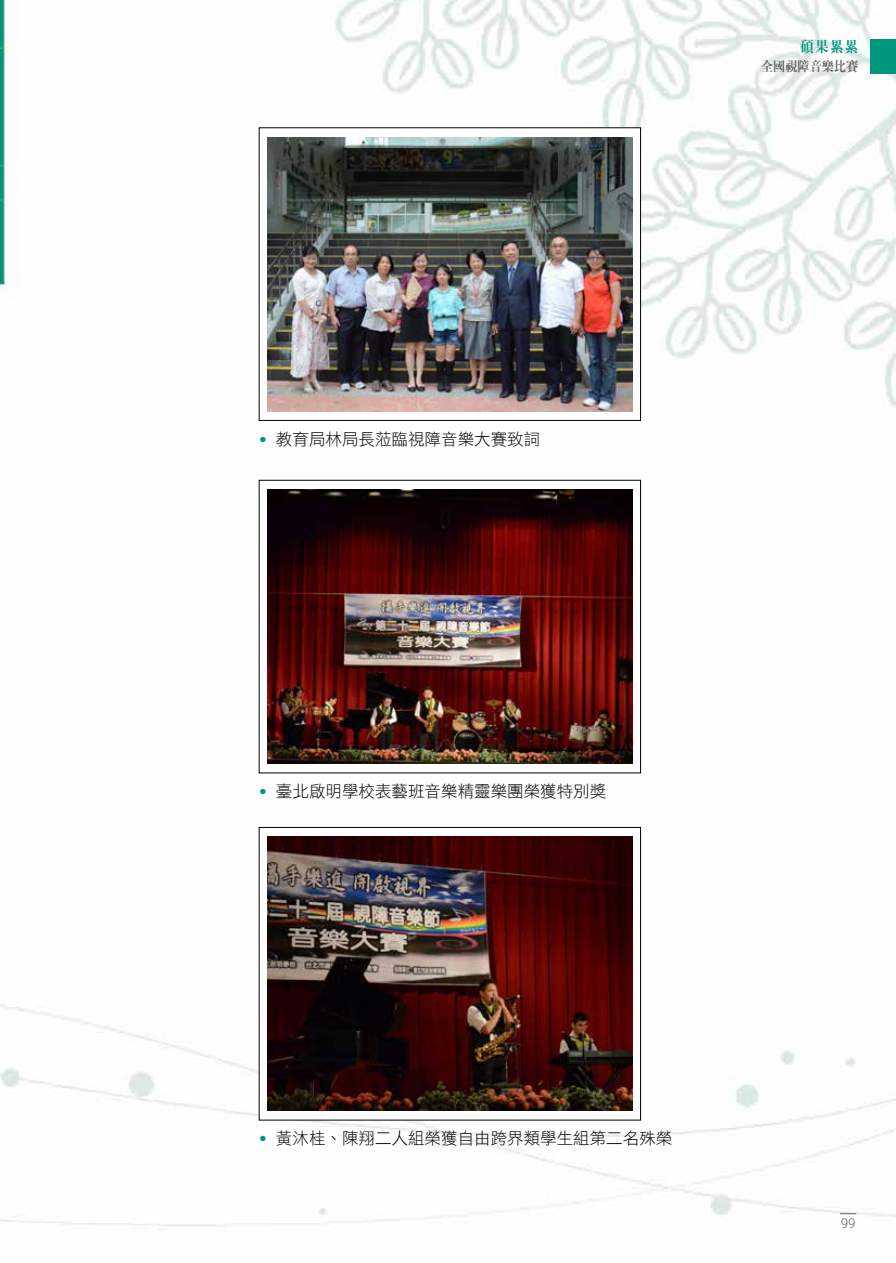
<style>
.page{position:relative;width:896px;height:1263px;background:#fff}
.page>*{position:absolute;margin:0;border:0;box-sizing:border-box;transform-origin:0 0}
.t1{font:16.5px "DF Li Hei Std W3";color:#000}
.t2{font:15px "DF Ming XB WIN BF";color:#00967c;scale:.9 1}
.t3{font:13.5px "DF Ming XB WIN BF";color:#666464;scale:.9 1}
.t4{font:300 13.5px "Roboto";color:#666464}
.s1{font-family:"DIN";font-weight:300;color:#00967c}
</style>
<div class="page">
<img style="left:0;top:0;width:895px;height:1227px">
<div style="left:869px;top:39px;width:26px;height:35px;background:#00967c"></div>
<svg style="left:839px;top:1213px;width:16px;height:1px"></svg>
<div style="left:259px;top:128px;width:381px;height:292px;background:#fff"></div>
<div style="left:259px;top:480px;width:381px;height:293px;background:#fff"></div>
<div style="left:259px;top:827px;width:381px;height:293px;background:#fff"></div>
<img style="left:267px;top:137px;width:365px;height:274px">
<img style="left:267px;top:490px;width:365px;height:273px">
<img style="left:267px;top:837px;width:365px;height:274px">
<p class="t2" style="left:800px;top:39px;width:66px">碩果累累</p>
<p class="t3" style="left:760px;top:59px;width:110px">全國視障音樂比賽</p>
<p class="t1" style="left:258px;top:430px;width:283px"><span class="s1">•</span> 教育局林局長蒞臨視障音樂大賽致詞</p>
<p class="t1" style="left:258px;top:782px;width:349px"><span class="s1">•</span> 臺北啟明學校表藝班音樂精靈樂團榮獲特別獎</p>
<p class="t1" style="left:258px;top:1129px;width:415px"><span class="s1">•</span> 黃沐桂、陳翔二人組榮獲自由跨界類學生組第二名殊榮</p>
<p class="t4" style="left:840px;top:1214px;width:16px">99</p>
</div>
